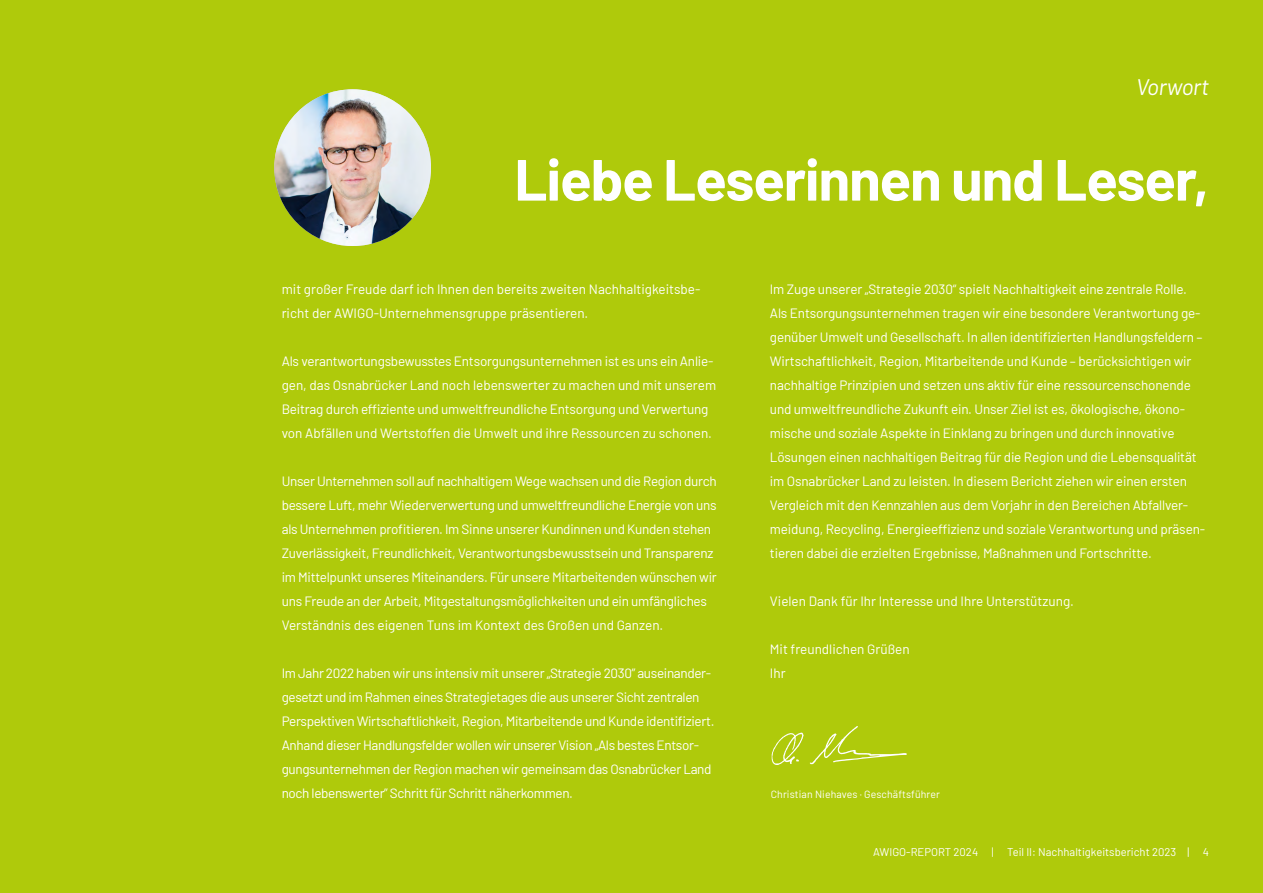
<style>
.page{position:relative;width:1263px;height:893px;background:#afca0b}
.page>*{position:absolute;margin:0;border:0;box-sizing:border-box;transform-origin:0 0}
.t1{font:700 58.05px "Barlow";letter-spacing:-.02em;color:#fff}
.t2{font:italic 22.5px "Barlow";letter-spacing:-.02em;color:#fff}
.t3{font:13.5px/24px "Barlow";letter-spacing:-.015em;color:#fff}
.t4{font:11.25px "Barlow";color:#fff}
.t5{font:10.5px "Barlow";letter-spacing:.01em;color:#fff}
</style>
<div class="page">
<img style="left:274px;top:89px;width:157px;height:157px;border-radius:78px">
<svg style="left:771px;top:726px;width:136px;height:39px"></svg>
<h2 class="t2" style="left:1136px;top:71px;width:74px">Vorwort</h2>
<h1 class="t1" style="left:514px;top:137px;width:696px">Liebe Leserinnen und Leser,</h1>
<p class="t3" style="left:282px;top:276px;width:420px">mit großer Freude darf ich Ihnen den bereits zweiten Nachhaltigkeitsbe&shy;richt der AWIGO-Unternehmensgruppe präsentieren.</p>
<p class="t3" style="left:282px;top:348px;width:436px">Als verantwortungsbewusstes Entsorgungsunternehmen ist es uns ein Anlie&shy;gen, das Osnabrücker Land noch lebenswerter zu machen und mit unserem Beitrag durch effiziente und umweltfreundliche Entsorgung und Verwertung von Abfällen und Wertstoffen die Umwelt und ihre Ressourcen zu schonen.</p>
<p class="t3" style="left:282px;top:468px;width:437px">Unser Unternehmen soll auf nachhaltigem Wege wachsen und die Region durch bessere Luft, mehr Wiederverwertung und umweltfreundliche Energie von uns als Unternehmen profitieren. Im Sinne unserer Kundinnen und Kunden stehen Zuverlässigkeit, Freundlichkeit, Verantwortungsbewusstsein und Transparenz im Mittelpunkt unseres Miteinanders. Für unsere Mitarbeitenden wünschen wir uns Freude an der Arbeit, Mitgestaltungsmöglichkeiten und ein umfängliches Verständnis des eigenen Tuns im Kontext des Großen und Ganzen.</p>
<p class="t3" style="left:282px;top:660px;width:434px">Im Jahr 2022 haben wir uns intensiv mit unserer „Strategie 2030” auseinander&shy;gesetzt und im Rahmen eines Strategietages die aus unserer Sicht zentralen Perspektiven Wirtschaftlichkeit, Region, Mitarbeitende und Kunde identifiziert.<br>Anhand dieser Handlungsfelder wollen wir unserer Vision „Als bestes Entsor&shy;gungsunternehmen der Region machen wir gemeinsam das Osnabrücker Land noch lebenswerter” Schritt für Schritt näherkommen.</p>
<p class="t3" style="left:770px;top:276px;width:437px">Im Zuge unserer „Strategie 2030“ spielt Nachhaltigkeit eine zentrale Rolle.<br>Als Entsorgungsunternehmen tragen wir eine besondere Verantwortung ge&shy;genüber Umwelt und Gesellschaft. In allen identifizierten Handlungsfeldern – Wirtschaftlichkeit, Region, Mitarbeitende und Kunde – berücksichtigen wir nachhaltige Prinzipien und setzen uns aktiv für eine ressourcenschonende und umweltfreundliche Zukunft ein. Unser Ziel ist es, ökologische, ökono&shy;mische und soziale Aspekte in Einklang zu bringen und durch innovative Lösungen einen nachhaltigen Beitrag für die Region und die Lebensqualität im Osnabrücker Land zu leisten. In diesem Bericht ziehen wir einen ersten Vergleich mit den Kennzahlen aus dem Vorjahr in den Bereichen Abfallver&shy;meidung, Recycling, Energieeffizienz und soziale Verantwortung und präsen&shy;tieren dabei die erzielten Ergebnisse, Maßnahmen und Fortschritte.</p>
<p class="t3" style="left:770px;top:588px;width:306px">Vielen Dank für Ihr Interesse und Ihre Unterstützung.</p>
<p class="t3" style="left:770px;top:636px;width:141px">Mit freundlichen Grüßen<br>Ihr</p>
<p class="t5" style="left:771px;top:787px;width:171px">Christian Niehaves · Geschäftsführer</p>
<p class="t4" style="left:873px;top:844px;width:337px">AWIGO-REPORT 2024 | Teil II: Nachhaltigkeitsbericht 2023 | 4</p>
</div>
